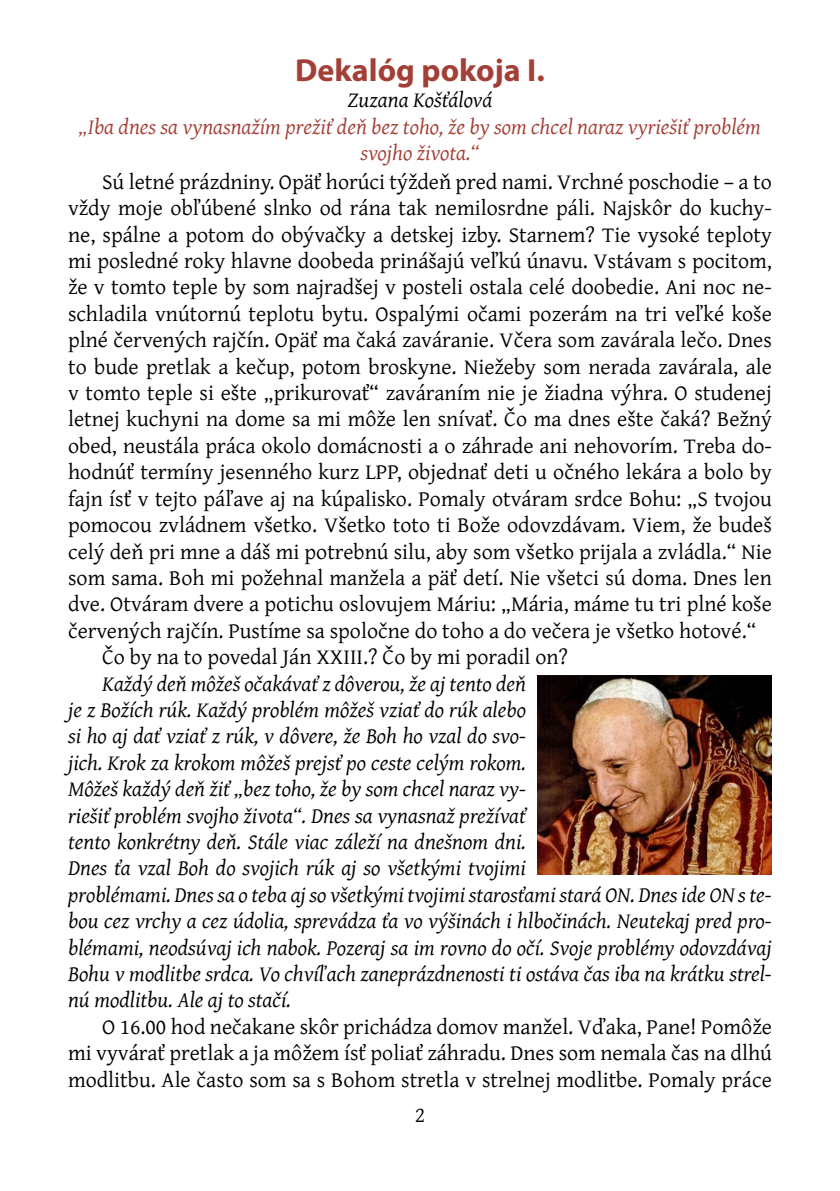
<style>
.page{position:relative;width:840px;height:1191px;background:#fff}
.page>*{position:absolute;margin:0;border:0;box-sizing:border-box;transform-origin:0 0}
.t1{font:700 32px "Myriad Pro";color:#a33f36}
.t2{font:22px/26.4px "Gentium Plus";color:#000;text-align:justify}
.t3{font:italic 22px/26.4px "Gentium Plus";color:#000}
.t4{font:italic 22px/26.4px "Gentium Plus";color:#a33f36;text-align:center}
</style>
<div class="page">
<img style="left:537px;top:675px;width:234px;height:199px">
<h1 class="t1" style="left:295px;top:49px;width:251px">Dekalóg pokoja I.</h1>
<p class="t3" style="left:347px;top:85px;width:146px">Zuzana Košťálová</p>
<p class="t4" style="left:79px;top:111px;width:683px">„Iba dnes sa vynasnažím prežiť deň bez toho, že by som chcel naraz vyriešiť problém svojho života.“</p>
<p class="t2" style="left:102px;top:167px;width:670px">Sú letné prázdniny. Opäť horúci týždeň pred nami. Vrchné poschodie – a to</p>
<p class="t2" style="left:68px;top:193px;width:704px">vždy moje obľúbené slnko od rána tak nemilosrdne páli. Najskôr do kuchy-</p>
<p class="t2" style="left:68px;top:219px;width:704px">ne, spálne a potom do obývačky a detskej izby. Starnem? Tie vysoké teploty</p>
<p class="t2" style="left:68px;top:246px;width:704px">mi posledné roky hlavne doobeda prinášajú veľkú únavu. Vstávam s pocitom,</p>
<p class="t2" style="left:68px;top:272px;width:704px">že v tomto teple by som najradšej v posteli ostala celé doobedie. Ani noc ne-</p>
<p class="t2" style="left:68px;top:299px;width:704px">schladila vnútornú teplotu bytu. Ospalými očami pozerám na tri veľké koše</p>
<p class="t2" style="left:68px;top:325px;width:704px">plné červených rajčín. Opäť ma čaká zaváranie. Včera som zavárala lečo. Dnes</p>
<p class="t2" style="left:68px;top:351px;width:705px">to bude pretlak a kečup, potom broskyne. Niežeby som nerada zavárala, ale</p>
<p class="t2" style="left:68px;top:378px;width:704px">v tomto teple si ešte „prikurovať“ zaváraním nie je žiadna výhra. O studenej</p>
<p class="t2" style="left:68px;top:404px;width:705px">letnej kuchyni na dome sa mi môže len snívať. Čo ma dnes ešte čaká? Bežný</p>
<p class="t2" style="left:68px;top:431px;width:705px">obed, neustála práca okolo domácnosti a o záhrade ani nehovorím. Treba do-</p>
<p class="t2" style="left:68px;top:457px;width:705px">hodnúť termíny jesenného kurz LPP, objednať deti u očného lekára a bolo by</p>
<p class="t2" style="left:68px;top:483px;width:704px">fajn ísť v tejto páľave aj na kúpalisko. Pomaly otváram srdce Bohu: „S tvojou</p>
<p class="t2" style="left:68px;top:510px;width:704px">pomocou zvládnem všetko. Všetko toto ti Bože odovzdávam. Viem, že budeš</p>
<p class="t2" style="left:68px;top:536px;width:705px">celý deň pri mne a dáš mi potrebnú silu, aby som všetko prijala a zvládla.“ Nie</p>
<p class="t2" style="left:68px;top:563px;width:704px">som sama. Boh mi požehnal manžela a päť detí. Nie všetci sú doma. Dnes len</p>
<p class="t2" style="left:68px;top:589px;width:705px">dve. Otváram dvere a potichu oslovujem Máriu: „Mária, máme tu tri plné koše</p>
<p class="t2" style="left:68px;top:615px;width:689px">červených rajčín. Pustíme sa spoločne do toho a do večera je všetko hotové.“</p>
<p class="t2" style="left:102px;top:642px;width:467px">Čo by na to povedal Ján XXIII.? Čo by mi poradil on?</p>
<p class="t3" style="left:68px;top:668px;width:704px;text-indent:34px">Každý deň môžeš očakávať z dôverou, že aj tento deň<br>je z Božích rúk. Každý problém môžeš vziať do rúk alebo<br>si ho aj dať vziať z rúk, v dôvere, že Boh ho vzal do svo-<br>jich. Krok za krokom môžeš prejsť po ceste celým rokom.<br>Môžeš každý deň žiť „bez toho, že by som chcel naraz vy-<br>riešiť problém svojho života“. Dnes sa vynasnaž prežívať<br>tento konkrétny deň. Stále viac záleží na dnešnom dni.<br>Dnes ťa vzal Boh do svojich rúk aj so všetkými tvojimi<br>problémami. Dnes sa o teba aj so všetkými tvojimi starosťami stará ON. Dnes ide ON s te&shy;bou cez vrchy a cez údolia, sprevádza ťa vo výšinách i hlbočinách. Neutekaj pred pro&shy;blémami, neodsúvaj ich nabok. Pozeraj sa im rovno do očí. Svoje problémy odovzdávaj Bohu v modlitbe srdca. Vo chvíľach zaneprázdnenosti ti ostáva čas iba na krátku strel&shy;nú modlitbu. Ale aj to stačí.</p>
<p class="t2" style="left:68px;top:1011px;width:704px;text-indent:34px">O 16.00 hod nečakane skôr prichádza domov manžel. Vďaka, Pane! Pomôže mi vyvárať pretlak a ja môžem ísť poliať záhradu. Dnes som nemala čas na dlhú modlitbu. Ale často som sa s Bohom stretla v strelnej modlitbe. Pomaly práce</p>
<p class="t2" style="left:414px;top:1099px;width:12px">2</p>
</div>
